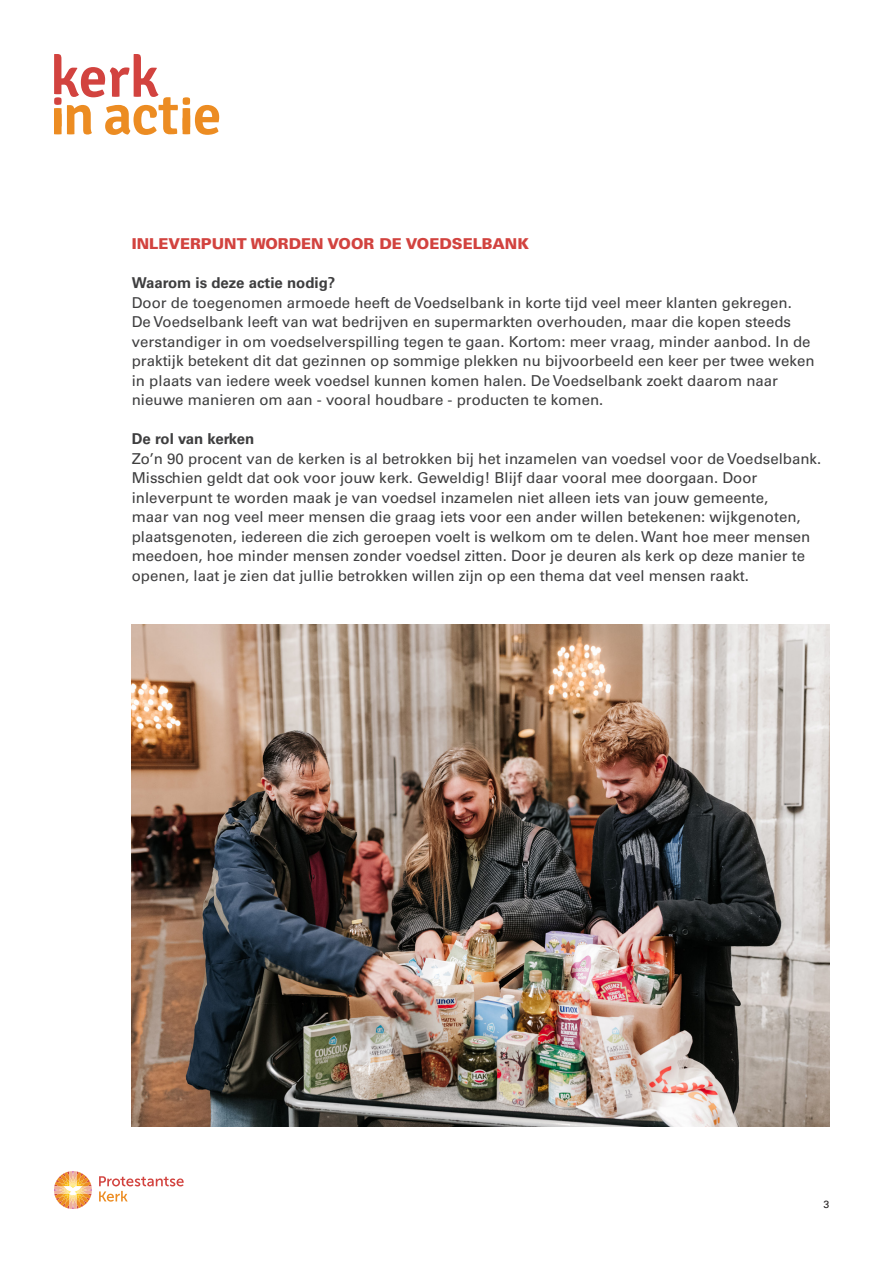
<style>
.page{position:relative;width:893px;height:1263px;background:#fff}
.page>*{position:absolute;margin:0;border:0;box-sizing:border-box;transform-origin:0 0}
.t1{font:15px/19.5px "Univers LT Std";color:#3e3e3f}
.t2{font:700 15px "Univers LT Std";color:#3e3e3f}
.t3{font:900 15px "Univers LT Std";color:#d2433f}
.t4{font:10.5px "Univers LT Std";color:#231f20}
</style>
<div class="page">
<svg style="left:99px;top:1176px;width:85px;height:26px"></svg>
<svg style="left:54px;top:1171px;width:38px;height:38px"></svg>
<img style="left:132px;top:625px;width:697px;height:502px">
<svg style="left:54px;top:54px;width:165px;height:81px"></svg>
<p class="t3" style="left:132px;top:234px;width:399px">INLEVERPUNT WORDEN VOOR DE VOEDSELBANK</p>
<p class="t2" style="left:132px;top:274px;width:205px">Waarom is deze actie nodig?</p>
<p class="t1" style="left:132px;top:293px;width:684px">Door de toegenomen armoede heeft de Voedselbank in korte tijd veel meer klanten gekregen.<br>De Voedselbank leeft van wat bedrijven en supermarkten overhouden, maar die kopen steeds verstandiger in om voedselverspilling tegen te gaan. Kortom: meer vraag, minder aanbod. In de praktijk betekent dit dat gezinnen op sommige plekken nu bijvoorbeeld een keer per twee weken in plaats van iedere week voedsel kunnen komen halen. De Voedselbank zoekt daarom naar nieuwe manieren om aan - vooral houdbare - producten te komen.</p>
<p class="t2" style="left:132px;top:430px;width:124px">De rol van kerken</p>
<p class="t1" style="left:132px;top:449px;width:691px">Zo’n 90 procent van de kerken is al betrokken bij het inzamelen van voedsel voor de Voedselbank.<br>Misschien geldt dat ook voor jouw kerk. Geweldig! Blijf daar vooral mee doorgaan. Door inleverpunt te worden maak je van voedsel inzamelen niet alleen iets van jouw gemeente,<br>maar van nog veel meer mensen die graag iets voor een ander willen betekenen: wijkgenoten, plaatsgenoten, iedereen die zich geroepen voelt is welkom om te delen. Want hoe meer mensen meedoen, hoe minder mensen zonder voedsel zitten. Door je deuren als kerk op deze manier te openen, laat je zien dat jullie betrokken willen zijn op een thema dat veel mensen raakt.</p>
<p class="t4" style="left:823px;top:1198px;width:7px">3</p>
</div>
